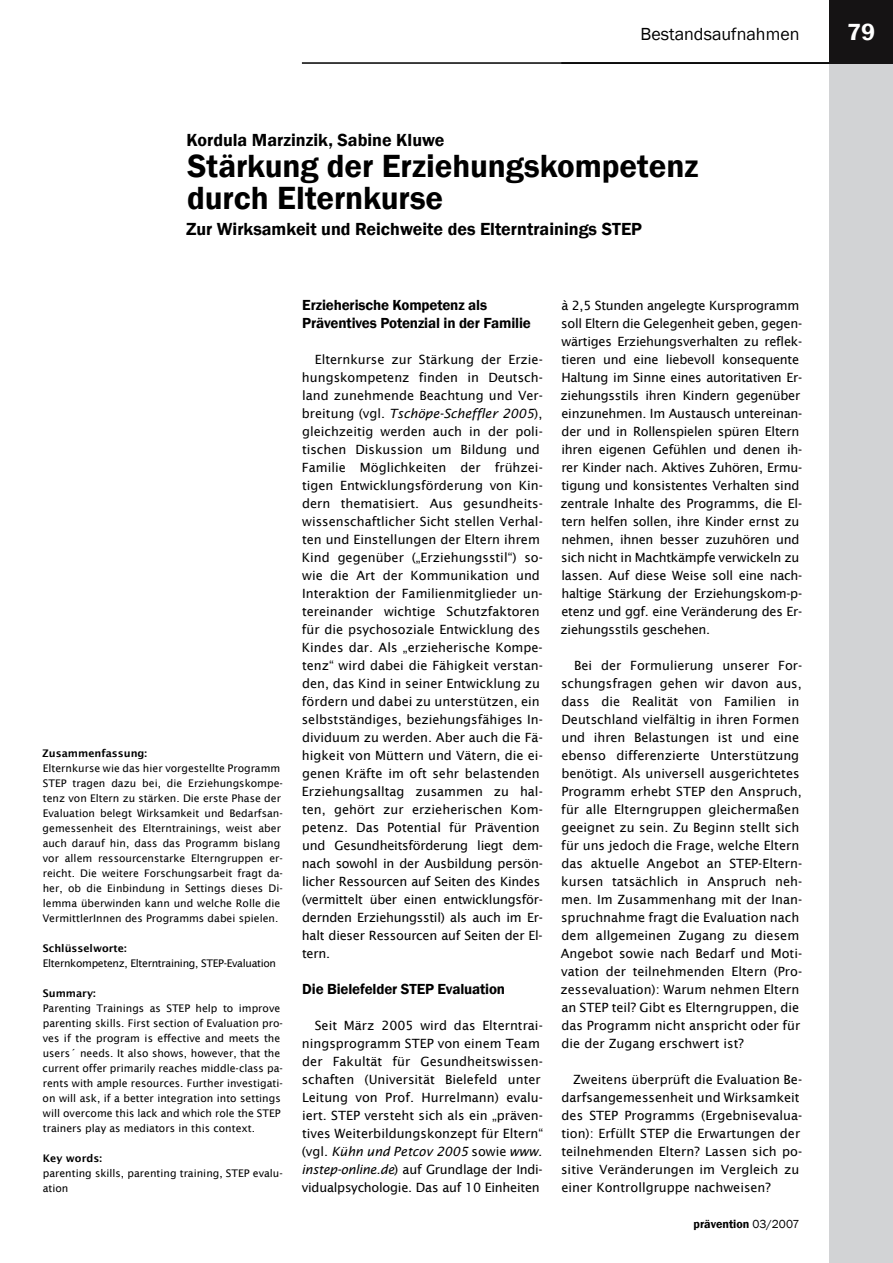
<style>
.page{position:relative;width:893px;height:1263px;background:#fff}
.page>*{position:absolute;margin:0;border:0;box-sizing:border-box;transform-origin:0 0}
.t1{font:600 33px/31.5px "Franklin Gothic";letter-spacing:-.005em;color:#000}
.t2{font:600 24px "Franklin Gothic";color:#fff}
.t3{font:600 18px "Franklin Gothic";color:#000}
.t4{font:18px "Franklin Gothic";color:#000}
.t5{font:600 15px/18px "Franklin Gothic";letter-spacing:-.01em;color:#000}
.t6{font:12.75px/18px "Lucida Sans";color:#000}
.t7{font:12.75px/18px "Lucida Sans";letter-spacing:-.02em;color:#000}
.t8{font:600 12px "Franklin Gothic";color:#000}
.t9{font:10.5px/15px "Lucida Sans";color:#000}
.t10{font:600 10.5px "Lucida Sans";color:#000}
.t11{font:10.5px "Lucida Sans";letter-spacing:-.03em;color:#000}
.s1{font-style:italic}
.s2{font-weight:400}
</style>
<div class="page">
<hr style="left:302px;top:62px;width:591px;height:2px;background:#000">
<div style="left:829px;top:64px;width:64px;height:1199px;background:#d2d3d5"></div>
<div style="left:829px;top:0;width:64px;height:64px;background:#151314"></div>
<h3 class="t4" style="left:640px;top:23px;width:160px">Bestandsaufnahmen</h3>
<h2 class="t2" style="left:847px;top:17px;width:30px">79</h2>
<h2 class="t2" style="left:841px;top:24px;width:30px">79</h2>
<h3 class="t3" style="left:187px;top:129px;width:259px">Kordula Marzinzik, Sabine Kluwe</h3>
<h1 class="t1" style="left:187px;top:151px;width:513px">Stärkung der Erziehungskompetenz durch Elternkurse</h1>
<h3 class="t3" style="left:186px;top:218px;width:458px">Zur Wirksamkeit und Reichweite des Elterntrainings STEP</h3>
<p class="t10" style="left:42px;top:747px;width:106px">Zusammenfassung:</p>
<p class="t9" style="left:42px;top:761px;width:242px">Elternkurse wie das hier vorgestellte Programm STEP tragen dazu bei, die Erziehungskompe&shy;tenz von Eltern zu stärken. Die erste Phase der Evaluation belegt Wirksamkeit und Bedarfsan&shy;gemessenheit des Elterntrainings, weist aber auch darauf hin, dass das Programm bislang vor allem ressourcenstarke Elterngruppen er&shy;reicht. Die weitere Forschungsarbeit fragt da&shy;her, ob die Einbindung in Settings dieses Di&shy;lemma überwinden kann und welche Rolle die VermittlerInnen des Programms dabei spielen.</p>
<p class="t10" style="left:43px;top:942px;width:85px">Schlüsselworte:</p>
<p class="t11" style="left:43px;top:957px;width:235px">Elternkompetenz, Elterntraining, STEP-Evaluation</p>
<p class="t10" style="left:43px;top:987px;width:54px">Summary:</p>
<p class="t9" style="left:43px;top:1001px;width:242px">Parenting Trainings as STEP help to improve parenting skills. First section of Evaluation pro&shy;ves if the program is effective and meets the users´ needs. It also shows, however, that the current offer primarily reaches middle-class pa&shy;rents with ample resources. Further investigati&shy;on will ask, if a better integration into settings will overcome this lack and which role the STEP trainers play as mediators in this context.</p>
<p class="t10" style="left:43px;top:1152px;width:61px">Key words:</p>
<p class="t9" style="left:43px;top:1166px;width:242px">parenting skills, parenting training, STEP evalu&shy;ation</p>
<p class="t5" style="left:302px;top:296px;width:230px">Erzieherische Kompetenz als<br>Präventives Potenzial in der Familie</p>
<p class="t6" style="left:302px;top:350px;width:243px;text-indent:13px">Elternkurse zur Stärkung der Erzie&shy;hungskompetenz finden in Deutsch&shy;land zunehmende Beachtung und Ver&shy;breitung (vgl. <span class="s1">Tschöpe-Scheffler 2005</span>), gleichzeitig werden auch in der poli&shy;tischen Diskussion um Bildung und Familie Möglichkeiten der frühzei&shy;tigen Entwicklungsförderung von Kin&shy;dern thematisiert. Aus gesundheits&shy;wissenschaftlicher Sicht stellen Verhal&shy;ten und Einstellungen der Eltern ihrem Kind gegenüber („Erziehungsstil“) so&shy;wie die Art der Kommunikation und Interaktion der Familienmitglieder un&shy;tereinander wichtige Schutzfaktoren für die psychosoziale Entwicklung des Kindes dar. Als „erzieherische Kompe&shy;tenz“ wird dabei die Fähigkeit verstan&shy;den, das Kind in seiner Entwicklung zu fördern und dabei zu unterstützen, ein selbstständiges, beziehungsfähiges In&shy;dividuum zu werden. Aber auch die Fä&shy;higkeit von Müttern und Vätern, die ei&shy;genen Kräfte im oft sehr belastenden Erziehungsalltag zusammen zu hal&shy;ten, gehört zur erzieherischen Kom&shy;petenz. Das Potential für Prävention und Gesundheitsförderung liegt dem&shy;nach sowohl in der Ausbildung persön&shy;licher Ressourcen auf Seiten des Kindes (vermittelt über einen entwicklungsför&shy;dernden Erziehungsstil) als auch im Er&shy;halt dieser Ressourcen auf Seiten der El&shy;tern.</p>
<p class="t5" style="left:302px;top:980px;width:204px">Die Bielefelder STEP Evaluation</p>
<p class="t6" style="left:301px;top:1016px;width:243px;text-indent:13px">Seit März 2005 wird das Elterntrai&shy;ningsprogramm STEP von einem Team der Fakultät für Gesundheitswissen&shy;schaften (Universität Bielefeld unter Leitung von Prof. Hurrelmann) evalu&shy;iert. STEP versteht sich als ein „präven&shy;tives Weiterbildungskonzept für Eltern“ (vgl. <span class="s1">Kühn und Petcov 2005</span> sowie <span class="s1">www. instep-online.de</span>) auf Grundlage der Indi&shy;vidualpsychologie. Das auf 10 Einheiten</p>
<p class="t7" style="left:561px;top:296px;width:243px">à 2,5 Stunden angelegte Kursprogramm soll Eltern die Gelegenheit geben, gegen&shy;wärtiges Erziehungsverhalten zu reflek&shy;tieren und eine liebevoll konsequente Haltung im Sinne eines autoritativen Er&shy;ziehungsstils ihren Kindern gegenüber einzunehmen. Im Austausch untereinan&shy;der und in Rollenspielen spüren Eltern ihren eigenen Gefühlen und denen ih&shy;rer Kinder nach. Aktives Zuhören, Ermu&shy;tigung und konsistentes Verhalten sind zentrale Inhalte des Programms, die El&shy;tern helfen sollen, ihre Kinder ernst zu nehmen, ihnen besser zuzuhören und sich nicht in Machtkämpfe verwickeln zu lassen. Auf diese Weise soll eine nach&shy;haltige Stärkung der Erziehungskom-p&shy;etenz und ggf. eine Veränderung des Er&shy;ziehungsstils geschehen.</p>
<p class="t6" style="left:561px;top:656px;width:243px;text-indent:14px">Bei der Formulierung unserer For&shy;schungsfragen gehen wir davon aus, dass die Realität von Familien in Deutschland vielfältig in ihren Formen und ihren Belastungen ist und eine ebenso differenzierte Unterstützung benötigt. Als universell ausgerichtetes Programm erhebt STEP den Anspruch, für alle Elterngruppen gleichermaßen geeignet zu sein. Zu Beginn stellt sich für uns jedoch die Frage, welche Eltern das aktuelle Angebot an STEP-Eltern&shy;kursen tatsächlich in Anspruch neh&shy;men. Im Zusammenhang mit der Inan&shy;spruchnahme fragt die Evaluation nach dem allgemeinen Zugang zu diesem Angebot sowie nach Bedarf und Moti&shy;vation der teilnehmenden Eltern (Pro&shy;zessevaluation): Warum nehmen Eltern an STEP teil? Gibt es Elterngruppen, die das Programm nicht anspricht oder für die der Zugang erschwert ist?</p>
<p class="t6" style="left:561px;top:1070px;width:243px;text-indent:12px">Zweitens überprüft die Evaluation Be&shy;darfsangemessenheit und Wirksamkeit des STEP Programms (Ergebnisevalua&shy;tion): Erfüllt STEP die Erwartungen der teilnehmenden Eltern? Lassen sich po&shy;sitive Veränderungen im Vergleich zu einer Kontrollgruppe nachweisen?</p>
<p class="t8" style="left:694px;top:1216px;width:107px">prävention <span class="s2">03/2007</span></p>
</div>
